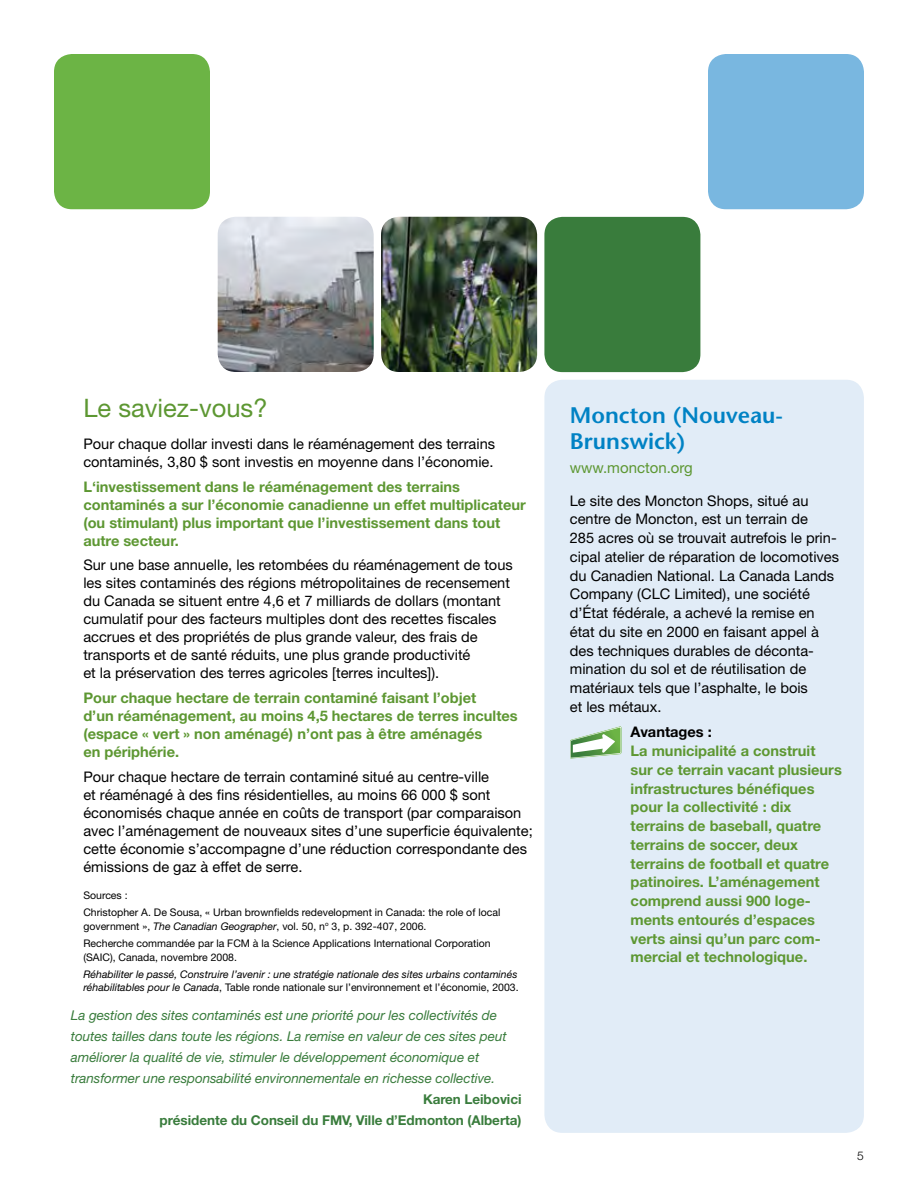
<style>
.page{position:relative;width:918px;height:1188px;background:#fff}
.page>*{position:absolute;margin:0;border:0;box-sizing:border-box;transform-origin:0 0}
.t1{font:25.5px "Helvetica Neue";color:#5d9732}
.t2{font:600 22.5px/25.5px "Stone Sans";color:#0082c4}
.t3{font:15px "Helvetica Neue";color:#5d9732}
.t4{font:14.7px/18px "Helvetica Neue";color:#000}
.t5{font:700 14.7px/18.8px "Helvetica Neue";color:#5d9732}
.t6{font:700 14.7px "Helvetica Neue";color:#000}
.t7{font:italic 13.5px/21px "Helvetica Neue";letter-spacing:-.005em;color:#397c3c}
.t8{font:700 13.5px/21px "Helvetica Neue";letter-spacing:-.005em;color:#397c3c;text-align:right}
.t9{font:300 12px "Helvetica Neue";color:#000}
.t10{font:10.5px/17.2px "Helvetica Neue";color:#000}
.t11{font:italic 10.5px/13.5px "Helvetica Neue";color:#000}
.s1{font-style:italic}
.s2{font-style:normal}
</style>
<div class="page">
<div style="left:54px;top:54px;width:156px;height:155px;background:#6cb445;border-radius:18px"></div>
<div style="left:544px;top:380px;width:320px;height:753px;background:#e1ecf7;border-radius:18px"></div>
<div style="left:708px;top:54px;width:156px;height:155px;background:#79b7e0;border-radius:18px"></div>
<svg style="left:570px;top:726px;width:51px;height:32px"></svg>
<div style="left:544px;top:217px;width:156px;height:155px;background:#397c3c;border-radius:18px"></div>
<img style="left:381px;top:217px;width:156px;height:155px">
<img style="left:218px;top:217px;width:156px;height:155px">
<h1 class="t1" style="left:83px;top:393px;width:186px">Le saviez-vous?</h1>
<p class="t4" style="left:83px;top:434px;width:413px">Pour chaque dollar investi dans le réaménagement des terrains contaminés, 3,80 $ sont investis en moyenne dans l’économie.</p>
<p class="t5" style="left:83px;top:477px;width:444px;line-height:18px">L‘investissement dans le réaménagement des terrains contaminés a sur l’économie canadienne un effet multiplicateur (ou stimulant) plus important que l’investissement dans tout autre secteur.</p>
<p class="t4" style="left:83px;top:556px;width:431px">Sur une base annuelle, les retombées du réaménagement de tous les sites contaminés des régions métropolitaines de recensement du Canada se situent entre 4,6 et 7 milliards de dollars (montant cumulatif pour des facteurs multiples dont des recettes fiscales accrues et des propriétés de plus grande valeur, des frais de transports et de santé réduits, une plus grande productivité<br>et la préservation des terres agricoles [terres incultes]).</p>
<p class="t5" style="left:83px;top:689px;width:436px;line-height:18px">Pour chaque hectare de terrain contaminé faisant l’objet<br>d’un réaménagement, au moins 4,5 hectares de terres incultes (espace « vert » non aménagé) n’ont pas à être aménagés<br>en périphérie.</p>
<p class="t4" style="left:83px;top:768px;width:451px">Pour chaque hectare de terrain contaminé situé au centre-ville<br>et réaménagé à des fins résidentielles, au moins 66 000 $ sont économisés chaque année en coûts de transport (par comparaison avec l’aménagement de nouveaux sites d’une superficie équivalente; cette économie s’accompagne d’une réduction correspondante des émissions de gaz à effet de serre.</p>
<p class="t10" style="left:83px;top:886px;width:418px">Sources :<br>Christopher A. De Sousa, « Urban brownfields redevelopment in Canada: the role of local</p>
<p class="t10" style="left:83px;top:917px;width:409px">government », <span class="s1">The Canadian Geographer</span>, vol. 50, n<sup>o</sup> 3, p. 392-407, 2006.<br>Recherche commandée par la FCM à la Science Applications International Corporation</p>
<p class="t10" style="left:83px;top:948px;width:155px">(SAIC), Canada, novembre 2008.</p>
<p class="t11" style="left:83px;top:967px;width:437px">Réhabiliter le passé, Construire l’avenir : une stratégie nationale des sites urbains contaminés réhabilitables pour le Canada<span class="s2">, Table ronde nationale sur l’environnement et l’économie, 2003.</span></p>
<p class="t7" style="left:71px;top:1004px;width:437px">La gestion des sites contaminés est une priorité pour les collectivités de toutes tailles dans toute les régions. La remise en valeur de ces sites peut améliorer la qualité de vie, stimuler le développement économique et transformer une responsabilité environnementale en richesse collective.</p>
<p class="t8" style="left:160px;top:1088px;width:363px">Karen Leibovici<br>présidente du Conseil du FMV, Ville d’Edmonton (Alberta)</p>
<h2 class="t2" style="left:570px;top:402px;width:215px">Moncton (Nouveau-<br>Brunswick)</h2>
<p class="t3" style="left:570px;top:459px;width:124px">www.moncton.org</p>
<p class="t4" style="left:570px;top:491px;width:271px;line-height:18.8px">Le site des Moncton Shops, situé au centre de Moncton, est un terrain de<br>285 acres où se trouvait autrefois le prin&shy;cipal atelier de réparation de locomotives du Canadien National. La Canada Lands Company (CLC Limited), une société d’État fédérale, a achevé la remise en état du site en 2000 en faisant appel à des techniques durables de déconta&shy;mination du sol et de réutilisation de matériaux tels que l’asphalte, le bois<br>et les métaux.</p>
<p class="t6" style="left:631px;top:723px;width:83px">Avantages :</p>
<p class="t5" style="left:631px;top:741px;width:213px">La municipalité a construit<br>sur ce terrain vacant plusieurs infrastructures bénéfiques pour la collectivité : dix terrains de baseball, quatre terrains de soccer, deux terrains de football et quatre patinoires. L’aménagement comprend aussi 900 loge&shy;ments entourés d’espaces verts ainsi qu’un parc com&shy;mercial et technologique.</p>
<p class="t9" style="left:857px;top:1148px;width:8px">5</p>
</div>
